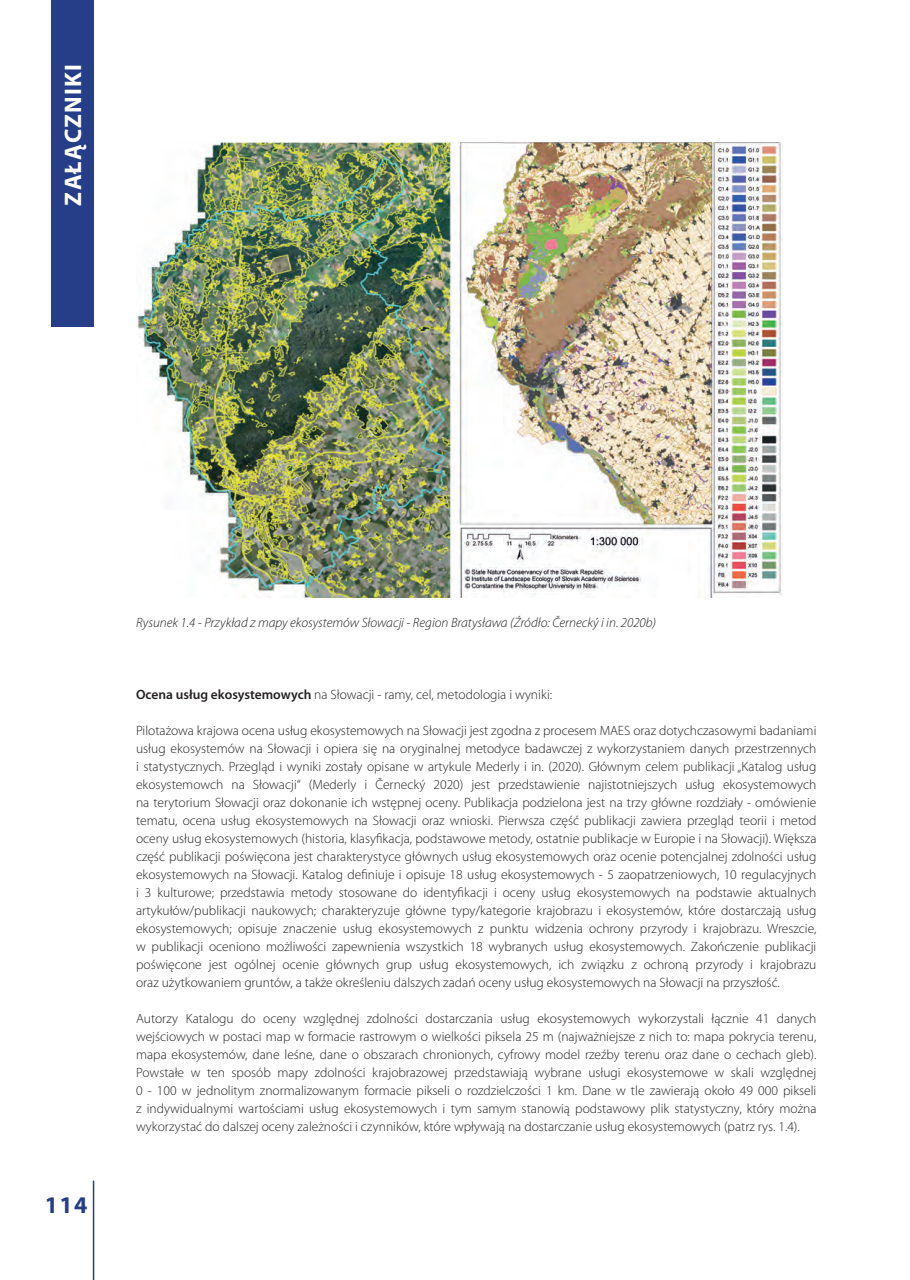
<style>
.page{position:relative;width:910px;height:1280px;background:#fff}
.page>*{position:absolute;margin:0;border:0;box-sizing:border-box;transform-origin:0 0}
.t1{font:700 24px "Myriad Pro";letter-spacing:.05em;color:#fff}
.t2{font:700 24px "Myriad Pro";color:#253e87}
.t3{font:300 13.5px/18px "Myriad Pro";color:#231f20;text-align:justify}
.t4{font:italic 300 13.5px "Myriad Pro";color:#231f20}
.s1{font-weight:600}
</style>
<div class="page">
<hr style="left:93px;top:1181px;width:1px;height:99px;background:#253e87">
<div style="left:51px;top:0;width:43px;height:327px;background:#253e87"></div>
<img style="left:136px;top:143px;width:646px;height:454px">
<h1 class="t1" style="left:58px;top:206px;width:143px;rotate:-90deg">ZAŁĄCZNIKI</h1>
<h1 class="t2" style="left:45px;top:1189px;width:44px">114</h1>
<p class="t4" style="left:136px;top:614px;width:522px">Rysunek 1.4 - Przykład z mapy ekosystemów Słowacji - Region Bratysława (Źródło: Černecký i in. 2020b)</p>
<p class="t3" style="left:136px;top:685px;width:418px"><span class="s1">Ocena usług ekosystemowych</span> na Słowacji - ramy, cel, metodologia i wyniki:</p>
<p class="t3" style="left:136px;top:721px;width:682px">Pilotażowa krajowa ocena usług ekosystemowych na Słowacji jest zgodna z procesem MAES oraz dotychczasowymi badaniami usług ekosystemów na Słowacji i opiera się na oryginalnej metodyce badawczej z wykorzystaniem danych przestrzennych i statystycznych. Przegląd i wyniki zostały opisane w artykule Mederly i in. (2020). Głównym celem publikacji „Katalog usług ekosystemowch na Słowacji“ (Mederly i Černecký 2020) jest przedstawienie najistotniejszych usług ekosystemowych na terytorium Słowacji oraz dokonanie ich wstępnej oceny. Publikacja podzielona jest na trzy główne rozdziały - omówienie tematu, ocena usług ekosystemowych na Słowacji oraz wnioski. Pierwsza część publikacji zawiera przegląd teorii i metod oceny usług ekosystemowych (historia, klasyfikacja, podstawowe metody, ostatnie publikacje w Europie i na Słowacji). Większa część publikacji poświęcona jest charakterystyce głównych usług ekosystemowych oraz ocenie potencjalnej zdolności usług ekosystemowych na Słowacji. Katalog definiuje i opisuje 18 usług ekosystemowych - 5 zaopatrzeniowych, 10 regulacyjnych i 3 kulturowe; przedstawia metody stosowane do identyfikacji i oceny usług ekosystemowych na podstawie aktualnych artykułów/publikacji naukowych; charakteryzuje główne typy/kategorie krajobrazu i ekosystemów, które dostarczają usług ekosystemowych; opisuje znaczenie usług ekosystemowych z punktu widzenia ochrony przyrody i krajobrazu. Wreszcie, w publikacji oceniono możliwości zapewnienia wszystkich 18 wybranych usług ekosystemowych. Zakończenie publikacji poświęcone jest ogólnej ocenie głównych grup usług ekosystemowych, ich związku z ochroną przyrody i krajobrazu oraz użytkowaniem gruntów, a także określeniu dalszych zadań oceny usług ekosystemowych na Słowacji na przyszłość.</p>
<p class="t3" style="left:136px;top:1009px;width:682px">Autorzy Katalogu do oceny względnej zdolności dostarczania usług ekosystemowych wykorzystali łącznie 41 danych wejściowych w postaci map w formacie rastrowym o wielkości piksela 25 m (najważniejsze z nich to: mapa pokrycia terenu, mapa ekosystemów, dane leśne, dane o obszarach chronionych, cyfrowy model rzeźby terenu oraz dane o cechach gleb).<br>Powstałe w ten sposób mapy zdolności krajobrazowej przedstawiają wybrane usługi ekosystemowe w skali względnej 0 - 100 w jednolitym znormalizowanym formacie pikseli o rozdzielczości 1 km. Dane w tle zawierają około 49 000 pikseli z indywidualnymi wartościami usług ekosystemowych i tym samym stanowią podstawowy plik statystyczny, który można wykorzystać do dalszej oceny zależności i czynników, które wpływają na dostarczanie usług ekosystemowych (patrz rys. 1.4).</p>
</div>
